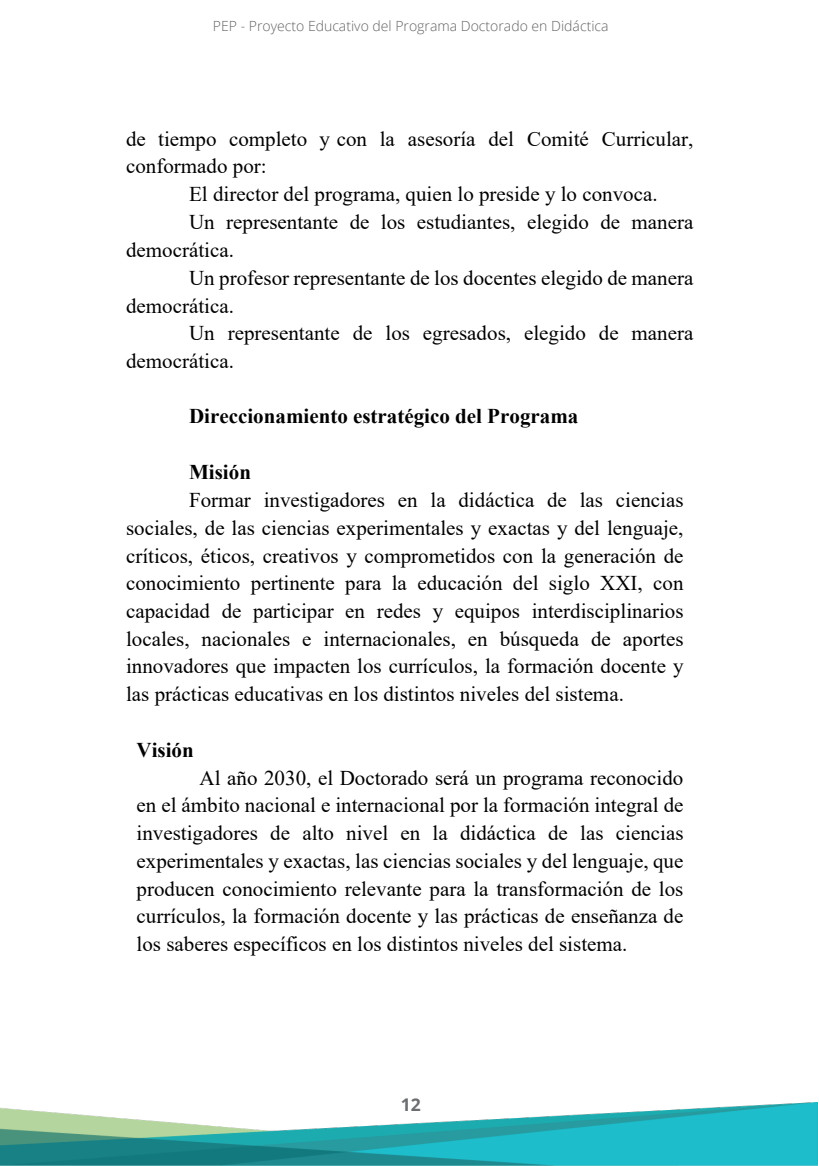
<style>
.page{position:relative;width:819px;height:1166px;background:#fff}
.page>*{position:absolute;margin:0;border:0;box-sizing:border-box;transform-origin:0 0}
.t1{font:21px/27.7px "Times New Roman";color:#000001;text-align:justify}
.t2{font:700 21px "Times New Roman";color:#000001}
.t3{font:700 17.5px "Open Sans";color:#6c6d70}
.t4{font:300 14px "Open Sans";color:#636366}
</style>
<div class="page">
<img style="left:0;top:1103px;width:817px;height:63px">
<p class="t4" style="left:213px;top:16px;width:397px">PEP - Proyecto Educativo del Programa Doctorado en Didáctica</p>
<p class="t1" style="left:126px;top:124px;width:569px">de tiempo completo y con la asesoría del Comité Curricular,</p>
<p class="t1" style="left:126px;top:152px;width:142px">conformado por:</p>
<p class="t1" style="left:189px;top:180px;width:470px">El director del programa, quien lo preside y lo convoca.</p>
<p class="t1" style="left:189px;top:207px;width:506px">Un representante de los estudiantes, elegido de manera</p>
<p class="t1" style="left:126px;top:235px;width:109px">democrática.</p>
<p class="t1" style="left:189px;top:263px;width:506px">Un profesor representante de los docentes elegido de manera</p>
<p class="t1" style="left:126px;top:291px;width:109px">democrática.</p>
<p class="t1" style="left:189px;top:319px;width:506px">Un representante de los egresados, elegido de manera</p>
<p class="t1" style="left:126px;top:346px;width:109px">democrática.</p>
<p class="t2" style="left:189px;top:401px;width:390px">Direccionamiento estratégico del Programa</p>
<p class="t2" style="left:189px;top:457px;width:63px">Misión</p>
<p class="t1" style="left:126px;top:485px;width:559px;text-indent:63px">Formar investigadores en la didáctica de las ciencias sociales, de las ciencias experimentales y exactas y del lenguaje, críticos, éticos, creativos y comprometidos con la generación de conocimiento pertinente para la educación del siglo XXI, con capacidad de participar en redes y equipos interdisciplinarios locales, nacionales e internacionales, en búsqueda de aportes innovadores que impacten los currículos, la formación docente y las prácticas educativas en los distintos niveles del sistema.</p>
<p class="t2" style="left:137px;top:735px;width:59px">Visión</p>
<p class="t1" style="left:137px;top:763px;width:548px;text-indent:63px">Al año 2030, el Doctorado será un programa reconocido en el ámbito nacional e internacional por la formación integral de investigadores de alto nivel en la didáctica de las ciencias experimentales y exactas, las ciencias sociales y del lenguaje, que producen conocimiento relevante para la transformación de los currículos, la formación docente y las prácticas de enseñanza de los saberes específicos en los distintos niveles del sistema.</p>
<p class="t3" style="left:401px;top:1092px;width:21px">12</p>
</div>
